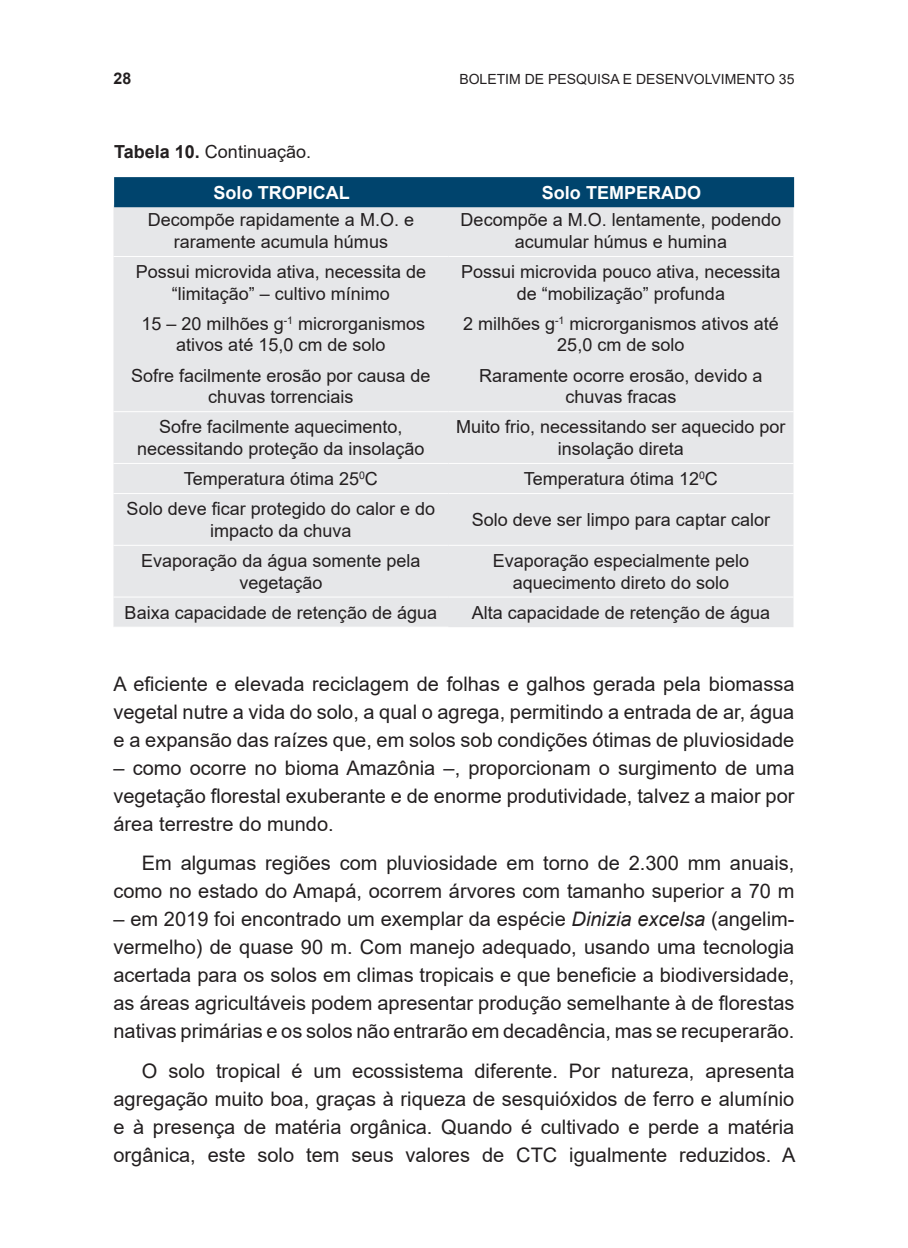
<style>
.page{position:relative;width:908px;height:1248px;background:#fff}
.page>*{position:absolute;margin:0;border:0;box-sizing:border-box;transform-origin:0 0}
.t1{font:20px/28px "Arial";color:#231f20;text-align:justify}
.t2{font:18px/21.6px "Arial";color:#231f20;text-align:center}
.t3{font:700 18px "Arial";color:#fff}
.t4{font:700 16px "Arial";color:#231f20}
.t5{font:14px "Arial";color:#231f20}
.s1{font-weight:700}
.s2{font-style:italic}
</style>
<div class="page">
<div style="left:113px;top:205px;width:680px;height:422px;background:#e6e7e9"></div>
<hr style="left:113px;top:256px;width:335px;height:1px;background:#fff">
<hr style="left:448px;top:256px;width:345px;height:1px;background:#fff">
<hr style="left:113px;top:411px;width:335px;height:1px;background:#fff">
<hr style="left:448px;top:411px;width:345px;height:1px;background:#fff">
<hr style="left:113px;top:463px;width:335px;height:1px;background:#fff">
<hr style="left:448px;top:463px;width:345px;height:1px;background:#fff">
<hr style="left:113px;top:493px;width:335px;height:1px;background:#fff">
<hr style="left:448px;top:493px;width:345px;height:1px;background:#fff">
<hr style="left:113px;top:544px;width:335px;height:1px;background:#fff">
<hr style="left:448px;top:544px;width:345px;height:1px;background:#fff">
<hr style="left:113px;top:596px;width:335px;height:1px;background:#fff">
<hr style="left:448px;top:596px;width:345px;height:1px;background:#fff">
<hr style="left:113px;top:626px;width:335px;height:1px;background:#fff">
<div style="left:114px;top:177px;width:679px;height:30px;background:#00446d"></div>
<p class="t4" style="left:113px;top:67px;width:19px">28</p>
<p class="t5" style="left:459px;top:69px;width:336px">BOLETIM DE PESQUISA E DESENVOLVIMENTO 35</p>
<p class="t2" style="left:114px;top:140px;width:198px"><span class="s1">Tabela 10.</span> Continuação.</p>
<p class="t3" style="left:213px;top:180px;width:138px">Solo TROPICAL</p>
<p class="t3" style="left:541px;top:180px;width:161px">Solo TEMPERADO</p>
<p class="t2" style="left:148px;top:209px;width:268px">Decompõe rapidamente a M.O. e raramente acumula húmus</p>
<p class="t2" style="left:460px;top:209px;width:322px">Decompõe a M.O. lentamente, podendo acumular húmus e humina</p>
<p class="t2" style="left:136px;top:261px;width:292px">Possui microvida ativa, necessita de “limitação” – cultivo mínimo</p>
<p class="t2" style="left:461px;top:261px;width:321px">Possui microvida pouco ativa, necessita de “mobilização” profunda</p>
<p class="t2" style="left:141px;top:312px;width:285px">15 – 20 milhões g<sup>-1</sup> microrganismos ativos até 15,0 cm de solo</p>
<p class="t2" style="left:463px;top:312px;width:317px">2 milhões g<sup>-1</sup> microrganismos ativos até<br>25,0 cm de solo</p>
<p class="t2" style="left:131px;top:364px;width:301px">Sofre facilmente erosão por causa de chuvas torrenciais</p>
<p class="t2" style="left:479px;top:364px;width:285px">Raramente ocorre erosão, devido a chuvas fracas</p>
<p class="t2" style="left:137px;top:416px;width:289px">Sofre facilmente aquecimento, necessitando proteção da insolação</p>
<p class="t2" style="left:456px;top:416px;width:331px">Muito frio, necessitando ser aquecido por insolação direta</p>
<p class="t2" style="left:184px;top:468px;width:195px">Temperatura ótima 25<sup>0</sup>C</p>
<p class="t2" style="left:523px;top:468px;width:195px">Temperatura ótima 12<sup>0</sup>C</p>
<p class="t2" style="left:127px;top:498px;width:310px">Solo deve ficar protegido do calor e do impacto da chuva</p>
<p class="t2" style="left:471px;top:508px;width:300px">Solo deve ser limpo para captar calor</p>
<p class="t2" style="left:141px;top:549px;width:281px">Evaporação da água somente pela vegetação</p>
<p class="t2" style="left:492px;top:549px;width:258px">Evaporação especialmente pelo aquecimento direto do solo</p>
<p class="t2" style="left:125px;top:601px;width:314px">Baixa capacidade de retenção de água</p>
<p class="t2" style="left:471px;top:601px;width:300px">Alta capacidade de retenção de água</p>
<p class="t1" style="left:113px;top:669px;width:682px">A eficiente e elevada reciclagem de folhas e galhos gerada pela biomassa vegetal nutre a vida do solo, a qual o agrega, permitindo a entrada de ar, água e a expansão das raízes que, em solos sob condições ótimas de pluviosidade</p>
<p class="t1" style="left:113px;top:753px;width:682px">– como ocorre no bioma Amazônia –, proporcionam o surgimento de uma vegetação florestal exuberante e de enorme produtividade, talvez a maior por área terrestre do mundo.</p>
<p class="t1" style="left:113px;top:849px;width:682px;text-align:right">Em algumas regiões com pluviosidade em torno de 2.300 mm anuais, como no estado do Amapá, ocorrem árvores com tamanho superior a 70 m</p>
<p class="t1" style="left:113px;top:905px;width:682px">– em 2019 foi encontrado um exemplar da espécie <span class="s2">Dinizia excelsa</span> (angelim&shy;vermelho) de quase 90 m. Com manejo adequado, usando uma tecnologia acertada para os solos em climas tropicais e que beneficie a biodiversidade, as áreas agricultáveis podem apresentar produção semelhante à de florestas nativas primárias e os solos não entrarão em decadência, mas se recuperarão.</p>
<p class="t1" style="left:113px;top:1056px;width:683px;text-indent:28px">O solo tropical é um ecossistema diferente. Por natureza, apresenta agregação muito boa, graças à riqueza de sesquióxidos de ferro e alumínio e à presença de matéria orgânica. Quando é cultivado e perde a matéria orgânica, este solo tem seus valores de CTC igualmente reduzidos. A</p>
</div>
